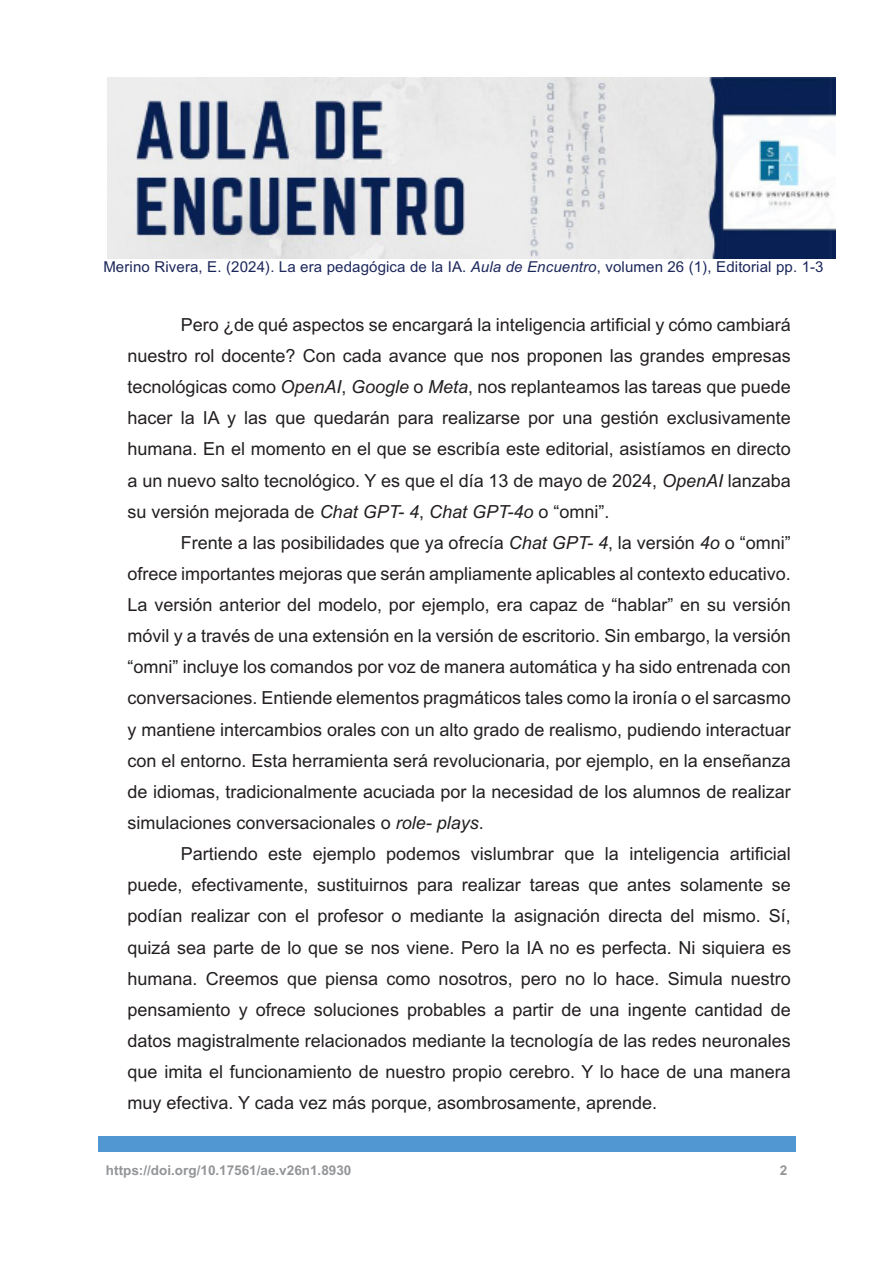
<style>
.page{position:relative;width:893px;height:1263px;background:#fff}
.page>*{position:absolute;margin:0;border:0;box-sizing:border-box;transform-origin:0 0}
.TX{font:18px/31.2px "Arial MT Std";color:#231f20;text-align:justify}
.t1{font:15px "Arial MT Std";letter-spacing:.01em;color:#1c275a}
.t2{font:700 13.5px "Arial MT Std";color:#939598}
.s1{font-style:italic}
</style>
<div class="page">
<img style="left:108px;top:77px;width:727px;height:182px">
<div style="left:98px;top:1136px;width:697px;height:16px;background:#5198d2"></div>
<p class="t1" style="left:103px;top:259px;width:722px">Merino Rivera, E. (2024). La era pedagógica de la IA. <span class="s1">Aula de Encuentro</span>, volumen 26 (1), Editorial pp. 1-3</p>
<p class="TX" style="left:128px;top:309px;width:665px;text-indent:53px">Pero ¿de qué aspectos se encargará la inteligencia artificial y cómo cambiará nuestro rol docente? Con cada avance que nos proponen las grandes empresas tecnológicas como <span class="s1">OpenAI</span>, <span class="s1">Google</span> o <span class="s1">Meta</span> , nos replanteamos las tareas que puede hacer la IA y las que quedarán para realizarse por una gestión exclusivamente humana. En el momento en el que se escribía este editorial, asistíamos en directo a un nuevo salto tecnológico. Y es que el día 13 de mayo de 2024, <span class="s1">OpenAI</span> lanzaba su versión mejorada de <span class="s1">Chat GPT- 4</span>, <span class="s1">Chat GPT-4o</span> o “omni”.</p>
<p class="TX" style="left:128px;top:527px;width:665px;text-indent:53px">Frente a las posibilidades que ya ofrecía <span class="s1">Chat GPT- 4</span> , la versión <span class="s1">4o</span> o “omni” ofrece importantes mejoras que serán ampliamente aplicables al contexto educativo.<br>La versión anterior del modelo, por ejemplo, era capaz de “hablar” en su versión móvil y a través de una extensión en la versión de escritorio. Sin embargo, la versión “omni” incluye los comandos por voz de manera automática y ha sido entrenada con conversaciones. Entiende elementos pragmáticos tales como la ironía o el sarcasmo y mantiene intercambios orales con un alto grado de realismo, pudiendo interactuar con el entorno. Esta herramienta será revolucionaria, por ejemplo, en la enseñanza de idiomas, tradicionalmente acuciada por la necesidad de los alumnos de realizar simulaciones conversacionales o <span class="s1">role- plays</span>.</p>
<p class="TX" style="left:128px;top:838px;width:665px;text-indent:53px">Partiendo este ejemplo podemos vislumbrar que la inteligencia artificial puede, efectivamente, sustituirnos para realizar tareas que antes solamente se podían realizar con el profesor o mediante la asignación directa del mismo. Sí, quizá sea parte de lo que se nos viene. Pero la IA no es perfecta. Ni siquiera es humana. Creemos que piensa como nosotros, pero no lo hace. Simula nuestro pensamiento y ofrece soluciones probables a partir de una ingente cantidad de datos magistralmente relacionados mediante la tecnología de las redes neuronales que imita el funcionamiento de nuestro propio cerebro. Y lo hace de una manera muy efectiva. Y cada vez más porque, asombrosamente, aprende.</p>
<p class="t2" style="left:106px;top:1162px;width:247px">https://doi.org/10.17561/ae.v26n1.8930</p>
<p class="t2" style="left:780px;top:1162px;width:9px">2</p>
</div>
